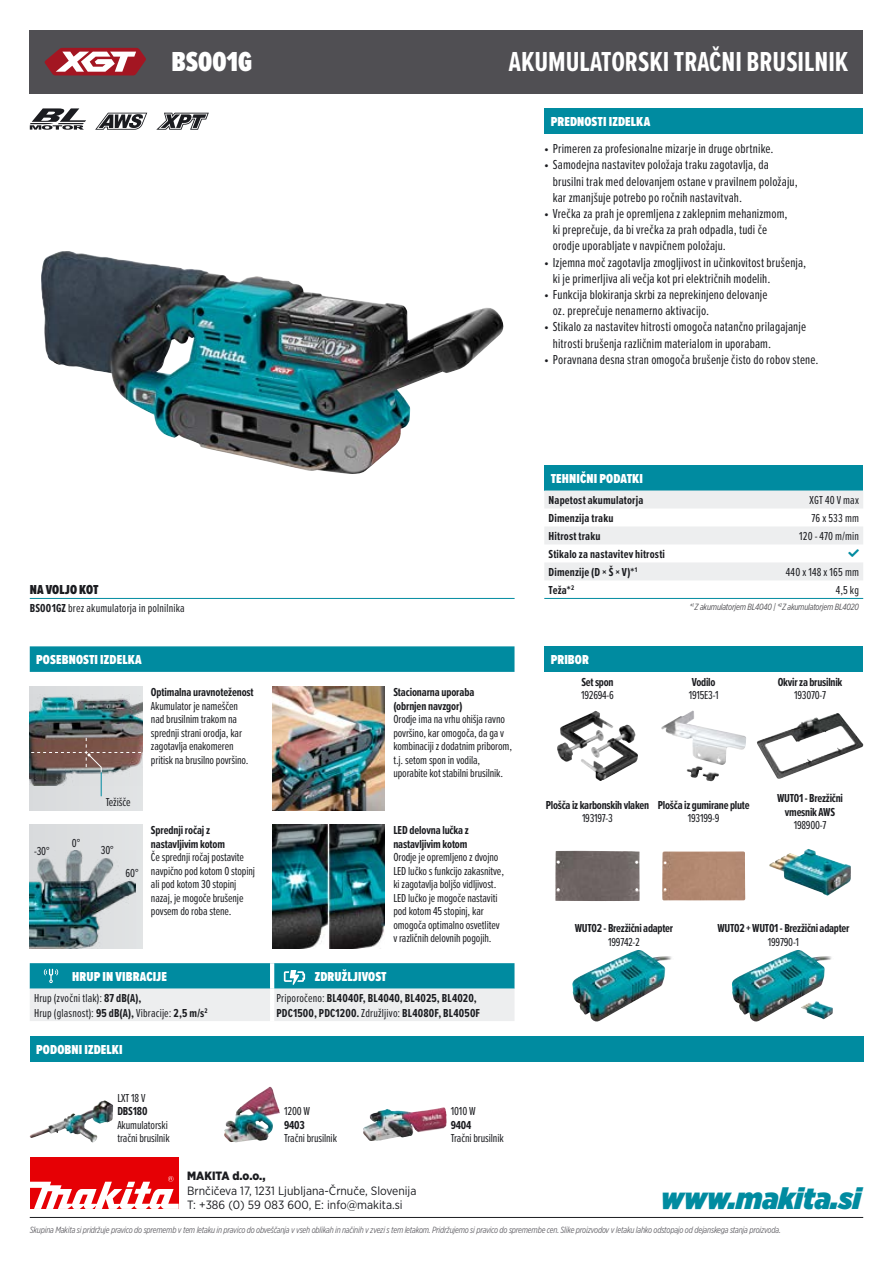
<style>
.page{position:relative;width:893px;height:1263px;background:#fff}
.page>*{position:absolute;margin:0;border:0;box-sizing:border-box;transform-origin:0 0}
.t1{font:italic 900 30px "Gotham Narrow";color:#008ba0}
.t2{font:700 28.5px "Proxima Nova Ex Cn";color:#fff}
.t3{font:900 28.5px "Proxima Nova Ex Cn";color:#fff}
.t4{font:13.5px/16.2px "Proxima Nova Ex Cn";letter-spacing:.01em;color:#1b1c20}
.t5{font:900 13.5px "Proxima Nova Ex Cn";letter-spacing:.01em;color:#fff}
.t6{font:900 13.5px "Proxima Nova Ex Cn";letter-spacing:.01em;color:#1b1c20}
.t7{font:12px/13.5px "Proxima Nova Ex Cn";letter-spacing:-.01em;color:#1b1c20}
.t8{font:700 12px/13.5px "Proxima Nova Ex Cn";letter-spacing:-.01em;color:#1b1c20}
.t9{font:700 12px/18px "Proxima Nova Ex Cn";letter-spacing:.015em;color:#1b1c20}
.t10{font:12px/14.4px "Gotham Narrow";color:#1b1c20}
.t11{font:12px/14.4px "Proxima Nova Ex Cn";letter-spacing:.015em;color:#1b1c20}
.t12{font:12px "Proxima Nova Ex Cn";letter-spacing:.01em;color:#1b1c20}
.t13{font:12px "Proxima Nova Ex Cn";letter-spacing:.02em;color:#1b1c20}
.t14{font:900 12px "Gotham Narrow";color:#1b1c20}
.t15{font:italic 9px "Gotham X Narrow";letter-spacing:-.02em;color:#68676c}
.t16{font:italic 9px "Gotham X Narrow";letter-spacing:-.02em;color:#504f53}
.s1{font-weight:700}
.s2{font-weight:400}
</style>
<div class="page">
<div style="left:544px;top:465px;width:319px;height:25px;background:#008ba0"></div>
<hr style="left:544px;top:598px;width:319px;height:1px;background:#008ba0">
<div style="left:544px;top:108px;width:319px;height:26px;background:#008ba0"></div>
<hr style="left:30px;top:1217px;width:833px;height:1px;background:#1b1c20">
<div style="left:30px;top:30px;width:833px;height:64px;background:#504f53"></div>
<img style="left:41px;top:251px;width:462px;height:223px">
<svg style="left:30px;top:108px;width:56px;height:22px"></svg>
<svg style="left:95px;top:113px;width:52px;height:17px"></svg>
<svg style="left:156px;top:113px;width:53px;height:17px"></svg>
<div style="left:544px;top:646px;width:319px;height:26px;background:#008ba0"></div>
<img style="left:557px;top:711px;width:38px;height:51px">
<img style="left:661px;top:711px;width:85px;height:56px">
<img style="left:757px;top:713px;width:106px;height:66px">
<img style="left:555px;top:851px;width:85px;height:50px">
<div style="left:662px;top:851px;width:83px;height:49px;background:#b38971"></div>
<img style="left:769px;top:849px;width:82px;height:46px">
<img style="left:572px;top:950px;width:100px;height:71px">
<img style="left:732px;top:950px;width:101px;height:71px">
<hr style="left:30px;top:598px;width:485px;height:1px;background:#008ba0">
<svg style="left:30px;top:963px;width:484px;height:58px;background:#88c4cd"></svg>
<svg style="left:30px;top:646px;width:484px;height:26px;background:#048da1"></svg>
<div style="left:30px;top:1036px;width:833px;height:25px;background:#008ba0"></div>
<img style="left:30px;top:1101px;width:71px;height:41px">
<img style="left:254px;top:1087px;width:15px;height:10px">
<img style="left:363px;top:1108px;width:83px;height:33px">
<div style="left:30px;top:687px;width:112px;height:123px;background:#dddfe1"></div>
<img style="left:30px;top:694px;width:112px;height:90px">
<img style="left:272px;top:687px;width:113px;height:123px">
<div style="left:30px;top:825px;width:112px;height:123px;background:#dee0e1"></div>
<img style="left:30px;top:851px;width:106px;height:97px">
<img style="left:272px;top:825px;width:113px;height:123px">
<div style="left:30px;top:1158px;width:149px;height:51px;background:#e60005"></div>
<svg style="left:30px;top:1176px;width:149px;height:33px"></svg>
<svg style="left:45px;top:48px;width:101px;height:27px;background:#ba6b73"></svg>
<svg style="left:31px;top:738px;width:110px;height:58px"></svg>
<svg style="left:544px;top:490px;width:319px;height:90px"></svg>
<h2 class="t3" style="left:171px;top:41px;width:82px">BS001G</h2>
<h2 class="t2" style="left:509px;top:41px;width:341px">AKUMULATORSKI TRAČNI BRUSILNIK</h2>
<p class="t5" style="left:551px;top:112px;width:101px">PREDNOSTI IZDELKA</p>
<p class="t4" style="left:544px;top:140px;width:231px">• Primeren za profesionalne mizarje in druge obrtnike.</p>
<p class="t4" style="left:553px;top:156px;width:246px;text-indent:-9px">• Samodejna nastavitev položaja traku zagotavlja, da brusilni trak med delovanjem ostane v pravilnem položaju, kar zmanjšuje potrebo po ročnih nastavitvah.</p>
<p class="t4" style="left:553px;top:205px;width:236px;text-indent:-9px">• Vrečka za prah je opremljena z zaklepnim mehanizmom, ki preprečuje, da bi vrečka za prah odpadla, tudi če orodje uporabljate v navpičnem položaju.</p>
<p class="t4" style="left:553px;top:253px;width:255px;text-indent:-9px">• Izjemna moč zagotavlja zmogljivost in učinkovitost brušenja, ki je primerljiva ali večja kot pri električnih modelih.</p>
<p class="t4" style="left:553px;top:286px;width:216px;text-indent:-9px">• Funkcija blokiranja skrbi za neprekinjeno delovanje oz. preprečuje nenamerno aktivacijo.</p>
<p class="t4" style="left:553px;top:318px;width:255px;text-indent:-9px">• Stikalo za nastavitev hitrosti omogoča natančno prilagajanje hitrosti brušenja različnim materialom in uporabam.</p>
<p class="t4" style="left:544px;top:351px;width:276px">• Poravnana desna stran omogoča brušenje čisto do robov stene.</p>
<p class="t6" style="left:30px;top:580px;width:70px">NA VOLJO KOT</p>
<p class="t12" style="left:30px;top:600px;width:157px"><span class="s1">BS001GZ</span> brez akumulatorja in polnilnika</p>
<p class="t5" style="left:36px;top:650px;width:107px">POSEBNOSTI IZDELKA</p>
<p class="t8" style="left:151px;top:685px;width:104px">Optimalna uravnoteženost</p>
<p class="t7" style="left:151px;top:698px;width:99px">Akumulator je nameščen nad brusilnim trakom na sprednji strani orodja, kar zagotavlja enakomeren pritisk na brusilno površino.</p>
<p class="t7" style="left:34px;top:844px;width:17px">-30°</p>
<p class="t7" style="left:72px;top:836px;width:10px">0°</p>
<p class="t7" style="left:106px;top:795px;width:26px">Težišče</p>
<p class="t7" style="left:101px;top:843px;width:14px">30°</p>
<p class="t7" style="left:126px;top:865px;width:14px">60°</p>
<p class="t8" style="left:151px;top:823px;width:76px">Sprednji ročaj z nastavljivim kotom</p>
<p class="t7" style="left:151px;top:850px;width:106px">Če sprednji ročaj postavite navpično pod kotom 0 stopinj ali pod kotom 30 stopinj nazaj, je mogoče brušenje povsem do roba stene.</p>
<p class="t8" style="left:393px;top:685px;width:82px">Stacionarna uporaba (obrnjen navzgor)</p>
<p class="t7" style="left:393px;top:712px;width:120px">Orodje ima na vrhu ohišja ravno površino, kar omogoča, da ga v kombinaciji z dodatnim priborom, t.j. setom spon in vodila, uporabite kot stabilni brusilnik.</p>
<p class="t8" style="left:393px;top:823px;width:77px">LED delovna lučka z nastavljivim kotom</p>
<p class="t7" style="left:393px;top:850px;width:112px">Orodje je opremljeno z dvojno<br>LED lučko s funkcijo zakasnitve, ki zagotavlja boljšo vidljivost.<br>LED lučko je mogoče nastaviti pod kotom 45 stopinj, kar omogoča optimalno osvetlitev v različnih delovnih pogojih.</p>
<p class="t5" style="left:72px;top:967px;width:96px">HRUP IN VIBRACIJE</p>
<p class="t5" style="left:315px;top:967px;width:74px">ZDRUŽLJIVOST</p>
<p class="t11" style="left:34px;top:991px;width:175px">Hrup (zvočni tlak): <span class="s1">87 dB(A),<br></span>Hrup (glasnost): <span class="s1">95 dB(A),</span> Vibracije: <span class="s1">2,5 m/s</span><sup>2</sup></p>
<p class="t9" style="left:276px;top:991px;width:205px;line-height:14.4px"><span class="s2">Priporočeno:</span> BL4040F, BL4040, BL4025, BL4020,<br>PDC1500, PDC1200. <span class="s2">Združljivo:</span> BL4080F, BL4050F</p>
<p class="t5" style="left:36px;top:1039px;width:88px">PODOBNI IZDELKI</p>
<p class="t7" style="left:117px;top:1090px;width:30px">LXT 18 V</p>
<p class="t8" style="left:117px;top:1104px;width:32px">DBS180</p>
<p class="t7" style="left:117px;top:1117px;width:54px">Akumulatorski tračni brusilnik</p>
<p class="t7" style="left:284px;top:1104px;width:28px">1200 W</p>
<p class="t8" style="left:284px;top:1118px;width:22px">9403</p>
<p class="t7" style="left:284px;top:1131px;width:54px">Tračni brusilnik</p>
<p class="t7" style="left:451px;top:1104px;width:26px">1010 W</p>
<p class="t8" style="left:451px;top:1118px;width:22px">9404</p>
<p class="t7" style="left:451px;top:1131px;width:54px">Tračni brusilnik</p>
<p class="t5" style="left:551px;top:468px;width:94px">TEHNIČNI PODATKI</p>
<p class="t9" style="left:549px;top:491px;width:96px">Napetost akumulatorja</p>
<p class="t7" style="left:809px;top:493px;width:51px">XGT 40 V max</p>
<p class="t9" style="left:549px;top:509px;width:66px">Dimenzija traku</p>
<p class="t7" style="left:811px;top:511px;width:49px">76 x 533 mm</p>
<p class="t9" style="left:549px;top:527px;width:53px">Hitrost traku</p>
<p class="t12" style="left:799px;top:527px;width:61px">120 - 470 m/min</p>
<p class="t9" style="left:549px;top:545px;width:118px">Stikalo za nastavitev hitrosti<br>Dimenzije (D × Š × V)*<sup>1</sup></p>
<p class="t13" style="left:786px;top:563px;width:75px">440 x 148 x 165 mm</p>
<p class="t8" style="left:548px;top:583px;width:27px">Teža*<sup>2</sup></p>
<p class="t7" style="left:836px;top:583px;width:25px">4,5 kg</p>
<p class="t16" style="left:690px;top:601px;width:171px">*<sup>1</sup> Z akumulatorjem BL4040 | *<sup>2</sup>Z akumulatorjem BL4020</p>
<p class="t5" style="left:551px;top:650px;width:40px">PRIBOR</p>
<p class="t8" style="left:581px;top:675px;width:34px">Set spon</p>
<p class="t7" style="left:581px;top:688px;width:34px">192694-6</p>
<p class="t8" style="left:692px;top:675px;width:25px">Vodilo</p>
<p class="t7" style="left:689px;top:688px;width:31px">1915E3-1</p>
<p class="t8" style="left:778px;top:675px;width:66px">Okvir za brusilnik</p>
<p class="t7" style="left:794px;top:688px;width:33px">193070-7</p>
<p class="t8" style="left:546px;top:798px;width:105px">Plošča iz karbonskih vlaken</p>
<p class="t7" style="left:582px;top:811px;width:32px">193197-3</p>
<p class="t8" style="left:658px;top:798px;width:93px">Plošča iz gumirane plute</p>
<p class="t7" style="left:688px;top:811px;width:33px">193199-9</p>
<p class="t8" style="left:777px;top:791px;width:67px;text-align:center">WUT01 - Brezžični vmesnik AWS</p>
<p class="t7" style="left:794px;top:818px;width:34px">198900-7</p>
<p class="t8" style="left:575px;top:921px;width:100px">WUT02 - Brezžični adapter</p>
<p class="t7" style="left:608px;top:934px;width:33px">199742-2</p>
<p class="t8" style="left:717px;top:921px;width:134px">WUT02 + WUT01 - Brezžični adapter</p>
<p class="t7" style="left:768px;top:934px;width:33px">199790-1</p>
<p class="t14" style="left:187px;top:1168px;width:80px">MAKITA d.o.o.,</p>
<p class="t10" style="left:187px;top:1183px;width:231px">Brnčičeva 17, 1231 Ljubljana-Črnuče, Slovenija<br>T: +386 (0) 59 083 600, E: info@makita.si</p>
<h1 class="t1" style="left:661px;top:1178px;width:202px">www.makita.si</h1>
<p class="t15" style="left:30px;top:1224px;width:753px">Skupina Makita si pridržuje pravico do sprememb v tem letaku in pravico do obveščanja v vseh oblikah in načinih v zvezi s tem letakom. Pridržujemo si pravico do spremembe cen. Slike proizvodov v letaku lahko odstopajo od dejanskega stanja proizvoda.</p>
</div>
